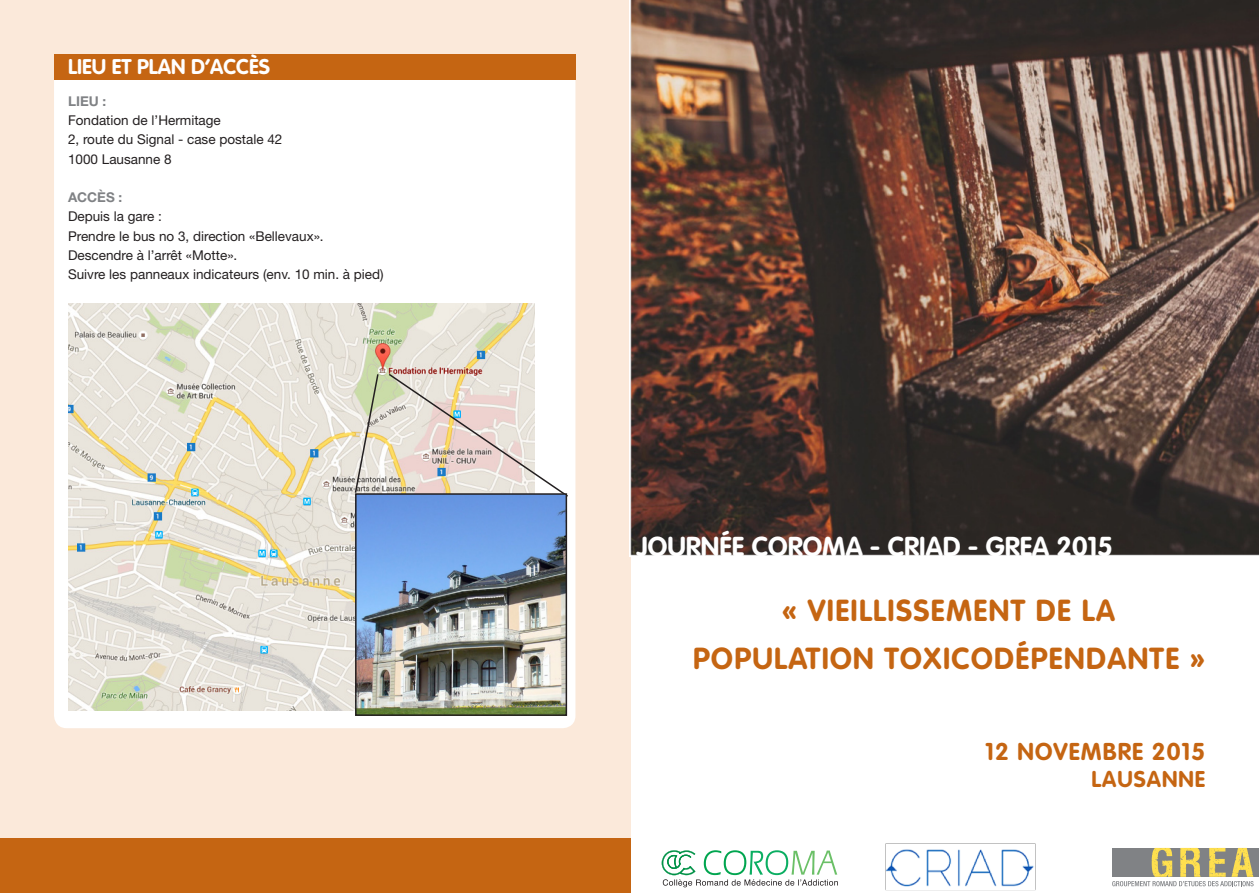
<style>
.page{position:relative;width:1259px;height:893px;background:#fff}
.page>*{position:absolute;margin:0;border:0;box-sizing:border-box;transform-origin:0 0}
.t1{font:700 30px "VAG Rounded";letter-spacing:.045em;color:#c56512}
.sous_titres{font:700 27px "VAG Rounded";color:#fff}
.t2{font:700 24px "VAG Rounded";letter-spacing:.045em;color:#c56512}
.t3{font:700 22.5px "VAG Rounded";letter-spacing:.045em;color:#c56512}
.titres{font:700 21px "VAG Rounded";color:#fff}
.sous_titres-2{font:13.5px "Helvetica Neue LT Std";color:#231f20}
.texte_courant_justif{font:13.5px "Helvetica Neue LT Std";color:#231f20}
.titres-2{font:700 13.5px "Helvetica Neue LT Std";color:#808285}
</style>
<div class="page">
<div style="left:0;top:0;width:630px;height:893px;background:#fbe9da"></div>
<img style="left:629px;top:0;width:630px;height:556px">
<div style="left:54px;top:61px;width:521px;height:667px;background:#fff;border-radius:13px"></div>
<div style="left:54px;top:54px;width:521px;height:26px;background:#c56512"></div>
<div style="left:0;top:838px;width:630px;height:55px;background:#c56512"></div>
<svg style="left:661px;top:850px;width:177px;height:37px"></svg>
<img style="left:885px;top:844px;width:149px;height:46px">
<div style="left:1192px;top:848px;width:67px;height:29px;background:#808285"></div>
<svg style="left:1112px;top:848px;width:141px;height:38px"></svg>
<img style="left:68px;top:304px;width:466px;height:406px">
<svg style="left:354px;top:373px;width:26px;height:121px;background:#d1d1bd"></svg>
<svg style="left:387px;top:372px;width:181px;height:126px"></svg>
<img style="left:358px;top:496px;width:206px;height:217px">
<div style="left:355px;top:493px;width:212px;height:223px;border:2px solid #231f20"></div>
<p class="titres" style="left:68px;top:54px;width:203px">LIEU ET PLAN D’ACCÈS</p>
<p class="titres-2" style="left:68px;top:93px;width:40px">LIEU :</p>
<p class="texte_courant_justif" style="left:68px;top:112px;width:154px">Fondation de l’Hermitage</p>
<p class="texte_courant_justif" style="left:68px;top:131px;width:216px">2, route du Signal - case postale 42</p>
<p class="texte_courant_justif" style="left:68px;top:151px;width:105px">1000 Lausanne 8</p>
<p class="titres-2" style="left:68px;top:189px;width:56px">ACCÈS :</p>
<p class="sous_titres-2" style="left:68px;top:209px;width:95px">Depuis la gare :</p>
<p class="sous_titres-2" style="left:68px;top:228px;width:257px">Prendre le bus no 3, direction «Bellevaux».</p>
<p class="sous_titres-2" style="left:68px;top:247px;width:171px">Descendre à l’arrêt «Motte».</p>
<p class="sous_titres-2" style="left:68px;top:266px;width:317px">Suivre les panneaux indicateurs (env. 10 min. à pied)</p>
<p class="sous_titres" style="left:637px;top:530px;width:477px">JOURNÉE COROMA - CRIAD - GREA 2015</p>
<p class="t1" style="left:782px;top:593px;width:334px">« VIEILLISSEMENT DE LA</p>
<p class="t1" style="left:693px;top:641px;width:513px">POPULATION TOXICODÉPENDANTE »</p>
<p class="t2" style="left:985px;top:737px;width:222px">12 NOVEMBRE 2015</p>
<p class="t3" style="left:1091px;top:766px;width:115px">LAUSANNE</p>
</div>
